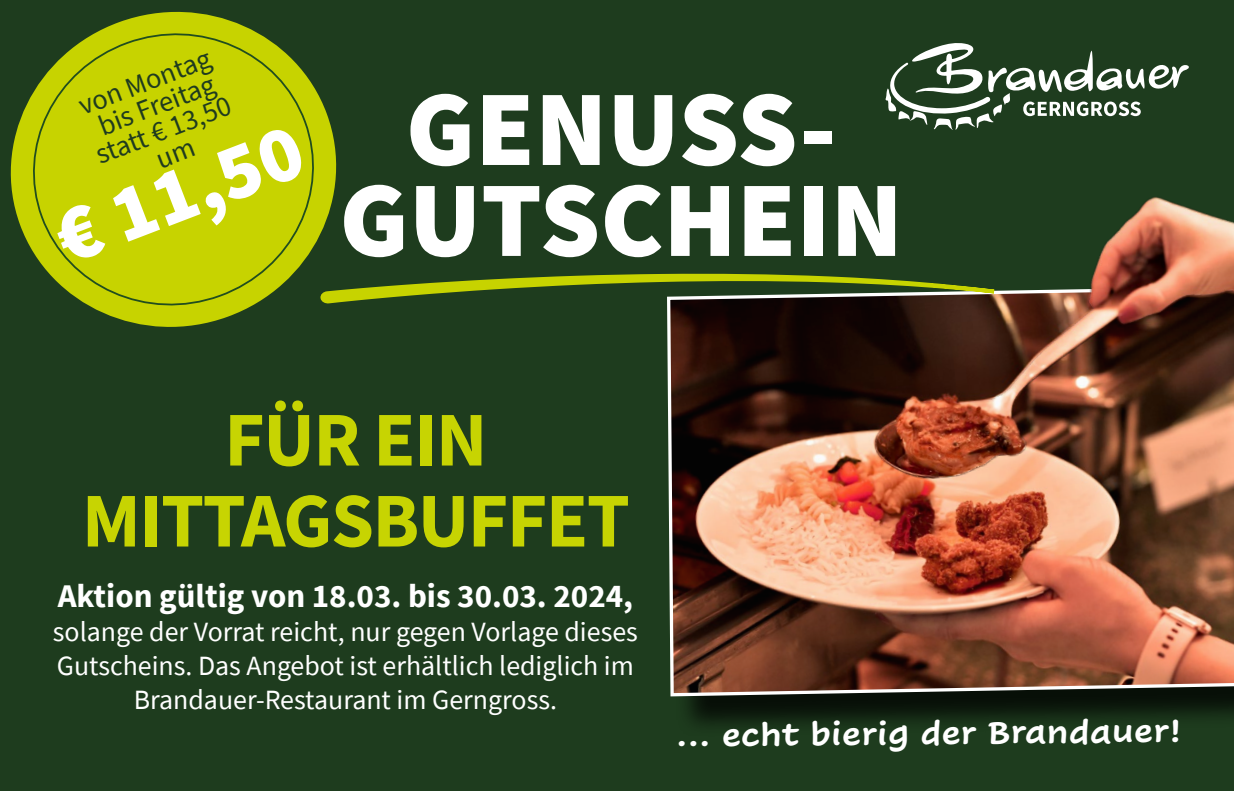
<style>
.page{position:relative;width:1234px;height:791px;background:#fff}
.page>*{position:absolute;margin:0;border:0;box-sizing:border-box;transform-origin:0 0}
.t1{font:900 107.4px/90.9px "Source Sans Pro";color:#fff;text-align:center}
.t2{font:900 80.4px "Source Sans Pro";color:#fff}
.t3{font:700 77.4px/81px "Source Sans Pro";letter-spacing:-.02em;color:#c7d402;text-align:center}
.t4{font:700 33px "Source Sans Pro";color:#fff}
.t5{font:700 32.7px "Cavolini";color:#fff}
.t6{font:28.5px/25.8px "Source Sans Pro";color:#1f3b1f;text-align:center}
.t7{font:27.9px/34.2px "Source Sans Pro";color:#fff;text-align:center}
</style>
<div class="page">
<div style="left:0;top:0;width:1233px;height:791px;background:#1e3c1e"></div>
<svg style="left:10px;top:11px;width:327px;height:316px"></svg>
<svg style="left:16px;top:17px;width:314px;height:305px"></svg>
<div style="left:672px;top:290px;width:561px;height:447px;background:#000;opacity:.75"></div>
<img style="left:667px;top:306px;width:566px;height:392px">
<img style="left:844px;top:197px;width:389px;height:323px">
<svg style="left:317px;top:271px;width:681px;height:35px"></svg>
<svg style="left:885px;top:43px;width:303px;height:87px"></svg>
<p class="t6" style="left:74px;top:95px;width:144px;rotate:-21deg">von Montag bis Freitag statt € 13,50 um</p>
<h2 class="t2" style="left:38px;top:188px;width:261px;rotate:-21deg">€ 11,50</h2>
<h1 class="t1" style="left:339px;top:82px;width:565px">GENUSS-<br>GUTSCHEIN</h1>
<h3 class="t3" style="left:82px;top:398px;width:549px">FÜR EIN<br>MITTAGSBUFFET</h3>
<p class="t4" style="left:58px;top:574px;width:576px">Aktion gültig von 18.03. bis 30.03. 2024,</p>
<p class="t7" style="left:53px;top:615px;width:586px">solange der Vorrat reicht, nur gegen Vorlage dieses<br>Gutscheins. Das Angebot ist erhältlich lediglich im<br>Brandauer-Restaurant im Gerngross.</p>
<p class="t5" style="left:675px;top:713px;width:507px;rotate:-1deg">... echt bierig der Brandauer!</p>
</div>
